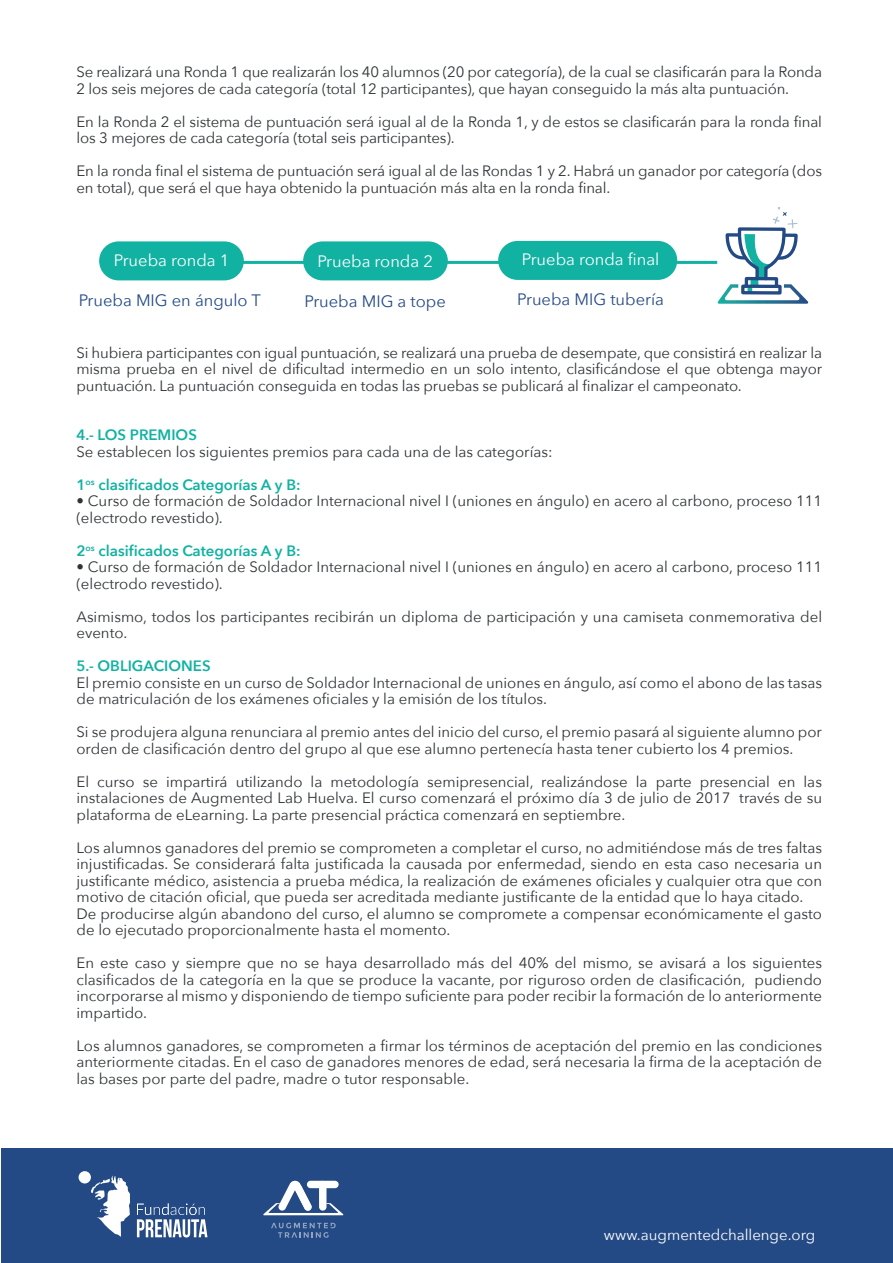
<style>
.page{position:relative;width:893px;height:1263px;background:#fff}
.page>*{position:absolute;margin:0;border:0;box-sizing:border-box;transform-origin:0 0}
.t1{font:16.5px "Avenir Next";color:#244a85}
.t2{font:16.5px "Avenir Next";color:#fff}
.t3{font:15px/16.5px "Avenir Next";color:#303437}
.t4{font:600 15px "Avenir Next";color:#11b2a2}
.t5{font:15px "Avenir Next";color:#fff}
</style>
<div class="page">
<div style="left:1px;top:1149px;width:891px;height:114px;background:#244a85"></div>
<svg style="left:271px;top:1223px;width:65px;height:15px"></svg>
<svg style="left:263px;top:1181px;width:81px;height:34px"></svg>
<svg style="left:137px;top:1203px;width:70px;height:34px"></svg>
<svg style="left:91px;top:1175px;width:39px;height:62px"></svg>
<div style="left:79px;top:1171px;width:12px;height:12px;background:#fff;border-radius:50%"></div>
<div style="left:99px;top:241px;width:145px;height:39px;background:#11b2a2;border-radius:20px"></div>
<div style="left:303px;top:241px;width:145px;height:39px;background:#11b2a2;border-radius:20px"></div>
<div style="left:498px;top:241px;width:179px;height:39px;background:#11b2a2;border-radius:20px"></div>
<hr style="left:240px;top:261px;width:68px;height:3px;background:#11b2a2">
<hr style="left:443px;top:261px;width:68px;height:3px;background:#11b2a2">
<hr style="left:670px;top:261px;width:47px;height:3px;background:#11b2a2">
<svg style="left:717px;top:207px;width:92px;height:97px"></svg>
<p class="t3" style="left:76px;top:63px;width:747px">Se realizará una Ronda 1 que realizarán los 40 alumnos (20 por categoría), de la cual se clasificarán para la Ronda<br>2 los seis mejores de cada categoría (total 12 participantes), que hayan conseguido la más alta puntuación.</p>
<p class="t3" style="left:76px;top:113px;width:747px">En la Ronda 2 el sistema de puntuación será igual al de la Ronda 1, y de estos se clasificarán para la ronda final los 3 mejores de cada categoría (total seis participantes).</p>
<p class="t3" style="left:76px;top:162px;width:747px">En la ronda final el sistema de puntuación será igual al de las Rondas 1 y 2. Habrá un ganador por categoría (dos en total), que será el que haya obtenido la puntuación más alta en la ronda final.</p>
<p class="t2" style="left:114px;top:246px;width:117px">Prueba ronda 1</p>
<p class="t1" style="left:79px;top:286px;width:184px">Prueba MIG en ángulo T</p>
<p class="t2" style="left:317px;top:248px;width:117px">Prueba ronda 2</p>
<p class="t1" style="left:305px;top:287px;width:143px">Prueba MIG a tope</p>
<p class="t2" style="left:522px;top:245px;width:139px">Prueba ronda final</p>
<p class="t1" style="left:517px;top:285px;width:148px">Prueba MIG tubería</p>
<p class="t3" style="left:76px;top:344px;width:747px;text-align:justify">Si hubiera participantes con igual puntuación, se realizará una prueba de desempate, que consistirá en realizar la misma prueba en el nivel de dificultad intermedio en un solo intento, clasificándose el que obtenga mayor puntuación. La puntuación conseguida en todas las pruebas se publicará al finalizar el campeonato.</p>
<p class="t4" style="left:76px;top:422px;width:122px">4.- LOS PREMIOS</p>
<p class="t3" style="left:76px;top:443px;width:478px">Se establecen los siguientes premios para cada una de las categorías:</p>
<p class="t4" style="left:76px;top:472px;width:226px">1<sup>os</sup> clasificados Categorías A y B:</p>
<p class="t3" style="left:76px;top:492px;width:747px">• Curso de formación de Soldador Internacional nivel I (uniones en ángulo) en acero al carbono, proceso 111 (electrodo revestido).</p>
<p class="t4" style="left:76px;top:538px;width:226px">2<sup>os</sup> clasificados Categorías A y B:</p>
<p class="t3" style="left:76px;top:558px;width:747px">• Curso de formación de Soldador Internacional nivel I (uniones en ángulo) en acero al carbono, proceso 111 (electrodo revestido).</p>
<p class="t3" style="left:76px;top:608px;width:747px">Asimismo, todos los participantes recibirán un diploma de participación y una camiseta conmemorativa del evento.</p>
<p class="t4" style="left:76px;top:653px;width:136px">5.- OBLIGACIONES</p>
<p class="t3" style="left:76px;top:674px;width:747px">El premio consiste en un curso de Soldador Internacional de uniones en ángulo, así como el abono de las tasas de matriculación de los exámenes oficiales y la emisión de los títulos.</p>
<p class="t3" style="left:76px;top:723px;width:747px">Si se produjera alguna renunciara al premio antes del inicio del curso, el premio pasará al siguiente alumno por orden de clasificación dentro del grupo al que ese alumno pertenecía hasta tener cubierto los 4 premios.</p>
<p class="t3" style="left:76px;top:773px;width:747px;text-align:justify">El curso se impartirá utilizando la metodología semipresencial, realizándose la parte presencial en las instalaciones de Augmented Lab Huelva. El curso comenzará el próximo día 3 de julio de 2017 través de su plataforma de eLearning. La parte presencial práctica comenzará en septiembre.</p>
<p class="t3" style="left:76px;top:839px;width:747px">Los alumnos ganadores del premio se comprometen a completar el curso, no admitiéndose más de tres faltas injustificadas. Se considerará falta justificada la causada por enfermedad, siendo en esta caso necesaria un justificante médico, asistencia a prueba médica, la realización de exámenes oficiales y cualquier otra que con motivo de citación oficial, que pueda ser acreditada mediante justificante de la entidad que lo haya citado.<br>De producirse algún abandono del curso, el alumno se compromete a compensar económicamente el gasto de lo ejecutado proporcionalmente hasta el momento.</p>
<p class="t3" style="left:76px;top:954px;width:747px;text-align:justify">En este caso y siempre que no se haya desarrollado más del 40% del mismo, se avisará a los siguientes clasificados de la categoría en la que se produce la vacante, por riguroso orden de clasificación, pudiendo incorporarse al mismo y disponiendo de tiempo suficiente para poder recibir la formación de lo anteriormente impartido.</p>
<p class="t3" style="left:76px;top:1037px;width:747px;text-align:justify">Los alumnos ganadores, se comprometen a firmar los términos de aceptación del premio en las condiciones anteriormente citadas. En el caso de ganadores menores de edad, será necesaria la firma de la aceptación de las bases por parte del padre, madre o tutor responsable.</p>
<p class="t5" style="left:604px;top:1222px;width:213px">www.augmentedchallenge.org</p>
</div>
